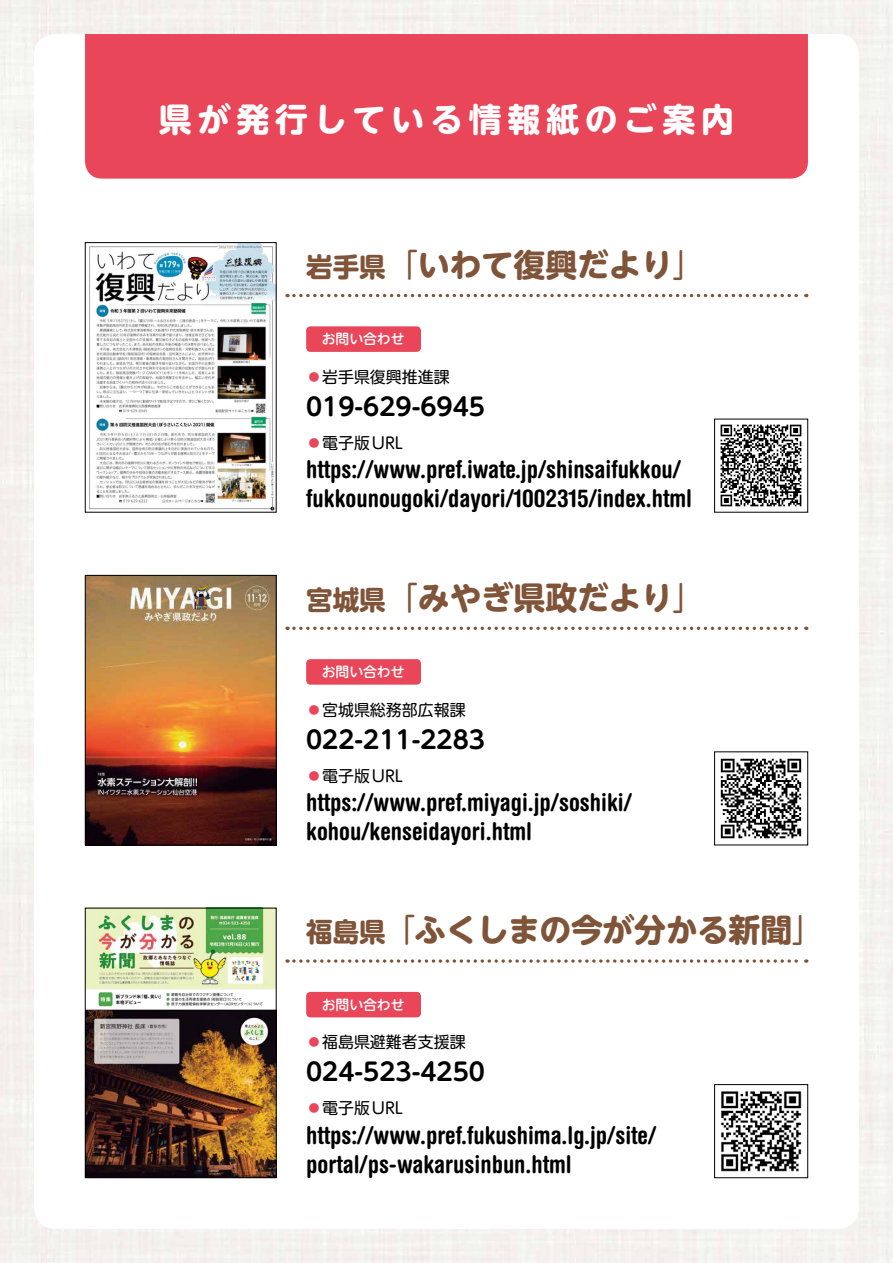
<style>
.page{position:relative;width:893px;height:1263px;background:#fff}
.page>*{position:absolute;margin:0;border:0;box-sizing:border-box;transform-origin:0 0}
.t1{font:700 33px "UD Shin M Go Pr 6";letter-spacing:.175em;color:#fff}
.t2{font:700 31.95px "UD Shin M Go Pr 6";color:#7f5438}
.t3{font:700 26.55px "UD Shin M Go Pr 6";color:#7f5438}
.t4{font:700 condensed 24.45px/28.7px "Helvetica Rounded";color:#000}
.t5{font:700 24.45px "UD Shin M Go Pr 6 De";color:#000}
.t6{font:15.9px "UD Shin M Go Pr 6";color:#000}
.t7{font:500 13.8px "UD Shin M Go Pr 6";color:#fff}
.s1{font-weight:400}
.s2{color:#e9465a}
</style>
<div class="page">
<div style="left:85px;top:34px;width:723px;height:145px;background:#e9465a"></div>
<div style="left:306px;top:992px;width:115px;height:25px;background:#e9465a;border-radius:4px"></div>
<img style="left:720px;top:758px;width:82px;height:81px">
<img style="left:87px;top:910px;width:187px;height:266px">
<div style="left:85px;top:908px;width:191px;height:270px;border:1px solid #000"></div>
<svg style="left:294px;top:959px;width:513px;height:4px"></svg>
<div style="left:306px;top:659px;width:115px;height:26px;background:#e9465a;border-radius:4px"></div>
<img style="left:721px;top:1091px;width:81px;height:81px">
<div style="left:714px;top:1084px;width:94px;height:94px;border:1px solid #000"></div>
<img style="left:87px;top:577px;width:187px;height:266px">
<div style="left:85px;top:575px;width:191px;height:270px;border:1px solid #000"></div>
<svg style="left:294px;top:627px;width:513px;height:3px"></svg>
<div style="left:306px;top:326px;width:115px;height:26px;background:#e9465a;border-radius:4px"></div>
<img style="left:720px;top:424px;width:82px;height:83px">
<img style="left:89px;top:244px;width:185px;height:266px">
<svg style="left:294px;top:294px;width:513px;height:3px"></svg>
<h1 class="t1" style="left:159px;top:90px;width:577px">県が発行している情報紙のご案内</h1>
<p class="t3" style="left:306px;top:244px;width:81px">岩手県</p>
<h2 class="t2" style="left:386px;top:237px;width:320px"><span class="s1">「</span>いわて復興だより<span class="s1">「</span></h2>
<p class="t7" style="left:322px;top:327px;width:84px">お問い合わせ</p>
<p class="t6" style="left:306px;top:364px;width:145px"><span class="s2">⃝</span>岩手県復興推進課</p>
<p class="t5" style="left:306px;top:386px;width:180px">019-629-6945</p>
<p class="t6" style="left:306px;top:430px;width:98px"><span class="s2">⃝</span>電子版URL</p>
<p class="t4" style="left:306px;top:455px;width:387px">https://www.pref.iwate j p. /shinsaifukkou/ fukkounougoki/dayori/1002315/index.html</p>
<p class="t3" style="left:306px;top:576px;width:81px">宮城県</p>
<h2 class="t2" style="left:386px;top:570px;width:320px"><span class="s1">「</span>みやぎ県政だより<span class="s1">「</span></h2>
<p class="t7" style="left:322px;top:660px;width:84px">お問い合わせ</p>
<p class="t6" style="left:306px;top:696px;width:161px"><span class="s2">⃝</span>宮城県総務部広報課</p>
<p class="t5" style="left:306px;top:718px;width:180px">022-211-2283</p>
<p class="t6" style="left:306px;top:762px;width:98px"><span class="s2">⃝</span>電子版URL</p>
<p class="t4" style="left:306px;top:788px;width:327px">https://www.pref.miyagi j p. /soshiki/ kohou/kenseidayori.html</p>
<p class="t3" style="left:306px;top:909px;width:81px">福島県</p>
<h2 class="t2" style="left:383px;top:902px;width:442px"><span class="s1">「</span>ふくしまの今が分かる新聞<span class="s1">「</span></h2>
<p class="t7" style="left:322px;top:993px;width:84px">お問い合わせ</p>
<p class="t6" style="left:306px;top:1029px;width:161px"><span class="s2">⃝</span>福島県避難者支援課</p>
<p class="t5" style="left:306px;top:1051px;width:180px">024-523-4250</p>
<p class="t6" style="left:306px;top:1095px;width:98px"><span class="s2">⃝</span>電子版URL</p>
<p class="t4" style="left:306px;top:1120px;width:351px">https://www.pref.fukushima l g. j p. /site/ portal/ps-wakarusinbun.html</p>
</div>
